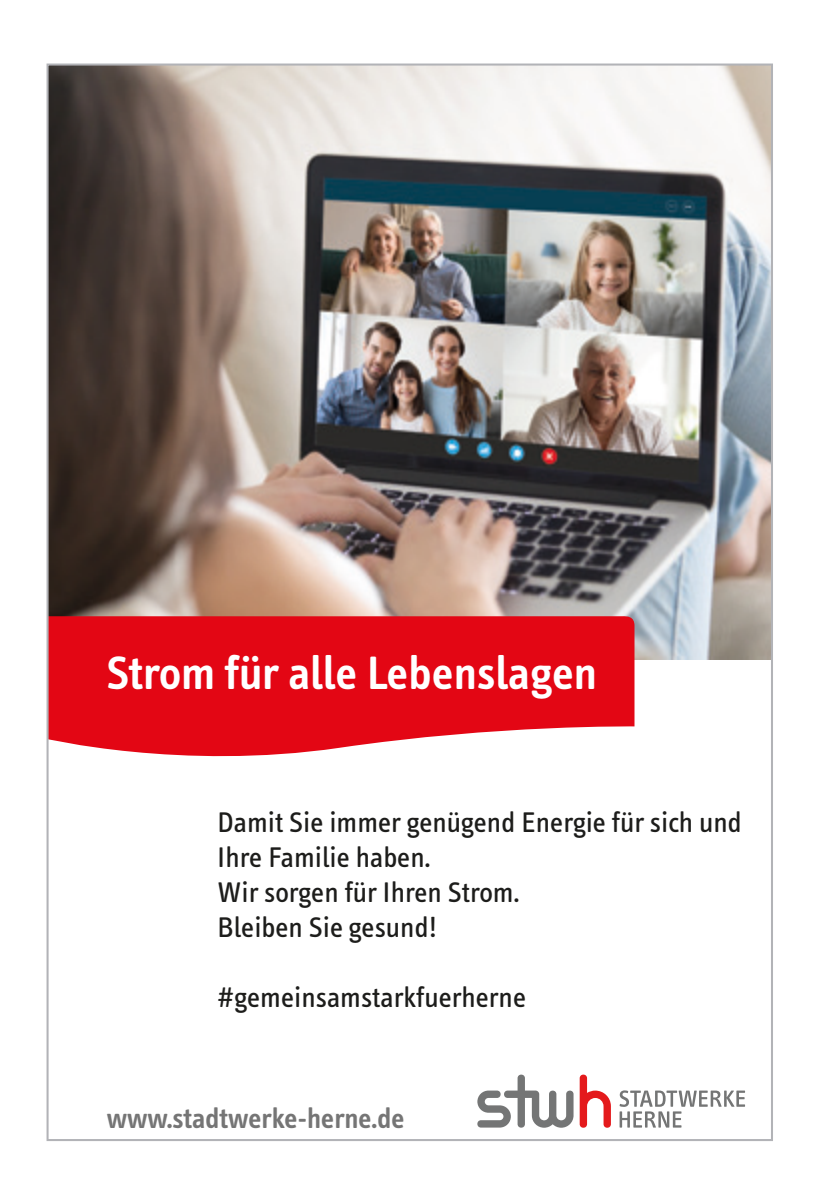
<style>
.page{position:relative;width:840px;height:1191px;background:#fff}
.page>*{position:absolute;margin:0;border:0;box-sizing:border-box;transform-origin:0 0}
.t1{font:600 48px "Info Text";color:#fff}
.t2{font:29.2px/35px "Info Text";color:#1d1d1b}
.t3{font:600 29.2px "Info Text";color:#757575}
</style>
<div class="page">
<svg style="left:619px;top:1090px;width:125px;height:37px"></svg>
<svg style="left:579px;top:1074px;width:31px;height:53px"></svg>
<svg style="left:477px;top:1074px;width:96px;height:53px"></svg>
<img style="left:49px;top:66px;width:720px;height:593px">
<svg style="left:49px;top:616px;width:585px;height:141px;background:#e51f2c"></svg>
<h1 class="t1" style="left:107px;top:654px;width:492px">Strom für alle Lebenslagen</h1>
<p class="t2" style="left:217px;top:807px;width:525px">Damit Sie immer genügend Energie für sich und<br>Ihre Familie haben.<br>Wir sorgen für Ihren Strom.<br>Bleiben Sie gesund!</p>
<p class="t2" style="left:217px;top:982px;width:310px">#gemeinsamstarkfuerherne</p>
<p class="t3" style="left:107px;top:1106px;width:299px">www.stadtwerke-herne.de</p>
</div>
